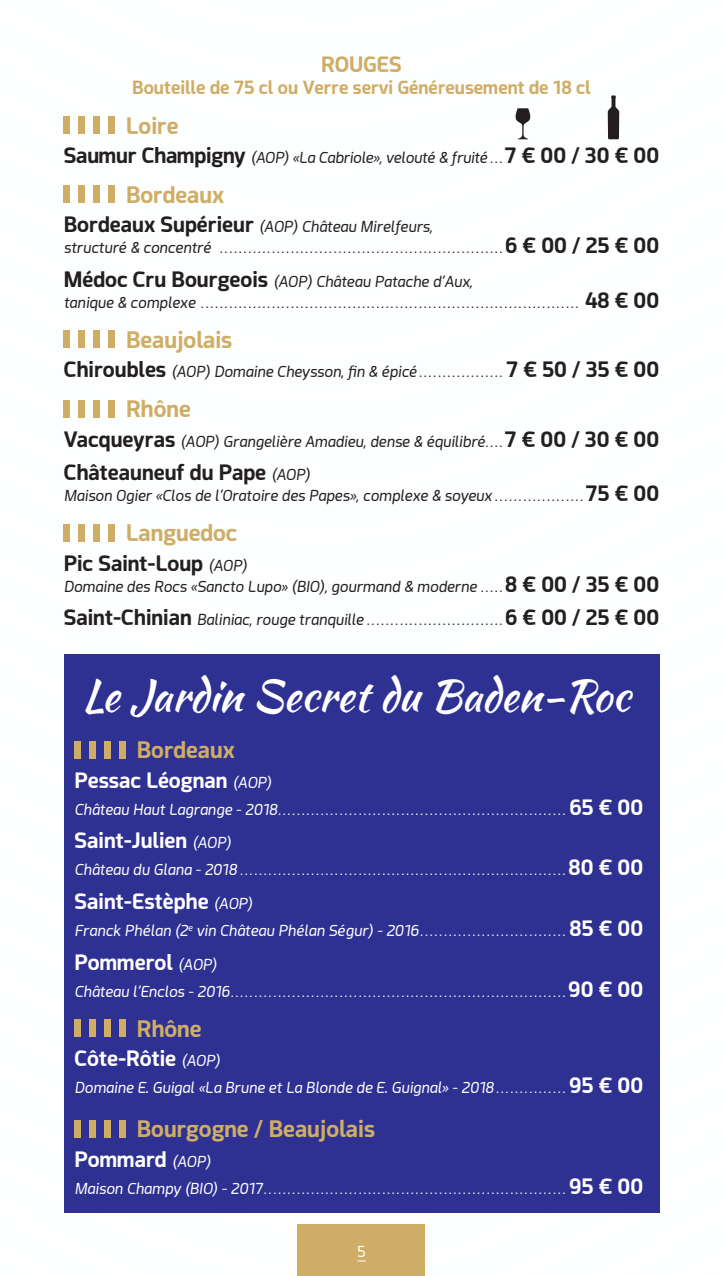
<style>
.page{position:relative;width:723px;height:1276px;background:#fff}
.page>*{position:absolute;margin:0;border:0;box-sizing:border-box;transform-origin:0 0}
.t1{font:43.5px "Kaushan Script";color:#fff}
.t2{font:700 22.5px "Acephimere";color:#cfad66}
.t3{font:700 21px "Acephimere";color:#fff}
.t4{font:700 21px "Acephimere";color:#231f20}
.t5{font:700 21px "Acephimere";color:#cfad66}
.t6{font:700 18px "Acephimere";color:#cfad66}
.t7{font:italic 15px "Acephimere";color:#231f20}
.t8{font:italic 15px "Acephimere";color:#fff}
.t9{font:15px "Acephimere";color:#fff}
.t10{font:12px "Acephimere";color:#fff}
.t11{font:12px "Acephimere";color:#231f20}
.s1{font-weight:700;font-style:normal;font-size:21px}
.s2{font-style:normal;font-size:12px}
.s3{font-style:italic;font-size:15px}
.s4{font-weight:700;font-size:21px}
.s5{font-weight:400;font-style:italic;font-size:15px}
</style>
<div class="page">
<div style="left:298px;top:1224px;width:127px;height:52px;background:#cfad66"></div>
<div style="left:64px;top:117px;width:6px;height:17px;background:#cfad66"></div>
<div style="left:94px;top:117px;width:6px;height:17px;background:#cfad66"></div>
<div style="left:79px;top:117px;width:6px;height:17px;background:#cfad66"></div>
<div style="left:108px;top:117px;width:7px;height:17px;background:#cfad66"></div>
<div style="left:64px;top:186px;width:6px;height:17px;background:#cfad66"></div>
<div style="left:94px;top:186px;width:6px;height:17px;background:#cfad66"></div>
<div style="left:79px;top:186px;width:6px;height:17px;background:#cfad66"></div>
<div style="left:108px;top:186px;width:7px;height:17px;background:#cfad66"></div>
<div style="left:64px;top:331px;width:6px;height:17px;background:#cfad66"></div>
<div style="left:94px;top:331px;width:6px;height:17px;background:#cfad66"></div>
<div style="left:79px;top:331px;width:6px;height:17px;background:#cfad66"></div>
<div style="left:108px;top:331px;width:7px;height:17px;background:#cfad66"></div>
<div style="left:64px;top:400px;width:6px;height:17px;background:#cfad66"></div>
<div style="left:94px;top:400px;width:6px;height:17px;background:#cfad66"></div>
<div style="left:79px;top:400px;width:6px;height:17px;background:#cfad66"></div>
<div style="left:108px;top:400px;width:7px;height:17px;background:#cfad66"></div>
<div style="left:64px;top:524px;width:6px;height:17px;background:#cfad66"></div>
<div style="left:94px;top:524px;width:6px;height:17px;background:#cfad66"></div>
<div style="left:79px;top:524px;width:6px;height:17px;background:#cfad66"></div>
<div style="left:108px;top:524px;width:7px;height:17px;background:#cfad66"></div>
<svg style="left:608px;top:95px;width:11px;height:44px"></svg>
<svg style="left:515px;top:108px;width:16px;height:31px"></svg>
<div style="left:64px;top:654px;width:595px;height:558px;background:#2e3092"></div>
<div style="left:75px;top:741px;width:6px;height:17px;background:#cfad66"></div>
<div style="left:104px;top:741px;width:7px;height:17px;background:#cfad66"></div>
<div style="left:89px;top:741px;width:7px;height:17px;background:#cfad66"></div>
<div style="left:119px;top:741px;width:7px;height:17px;background:#cfad66"></div>
<div style="left:75px;top:1019px;width:6px;height:17px;background:#cfad66"></div>
<div style="left:104px;top:1019px;width:7px;height:17px;background:#cfad66"></div>
<div style="left:89px;top:1019px;width:7px;height:17px;background:#cfad66"></div>
<div style="left:119px;top:1019px;width:7px;height:17px;background:#cfad66"></div>
<div style="left:75px;top:1120px;width:6px;height:17px;background:#cfad66"></div>
<div style="left:104px;top:1120px;width:7px;height:17px;background:#cfad66"></div>
<div style="left:89px;top:1120px;width:7px;height:17px;background:#cfad66"></div>
<div style="left:119px;top:1120px;width:7px;height:17px;background:#cfad66"></div>
<h3 class="t5" style="left:321px;top:50px;width:82px">ROUGES</h3>
<p class="t6" style="left:132px;top:75px;width:460px">Bouteille de 75 cl ou Verre servi Généreusement de 18 cl</p>
<h2 class="t2" style="left:126px;top:110px;width:54px">Loire</h2>
<p class="t7" style="left:64px;top:147px;width:597px"><span class="s1">Saumur Champigny</span> (AOP) «La Cabriole», velouté &amp; fruité <span class="s2">. . .</span> <span class="s1">7 € 00 / 30 € 00</span></p>
<h2 class="t2" style="left:126px;top:179px;width:100px">Bordeaux</h2>
<p class="t7" style="left:64px;top:217px;width:370px"><span class="s1">Bordeaux Supérieur</span> (AOP) Château Mirelfeurs,</p>
<p class="t11" style="left:64px;top:241px;width:597px"><span class="s3">structuré &amp; concentré</span> ............................................................<span class="s4">6 € 00 / 25 € 00</span></p>
<p class="t7" style="left:64px;top:271px;width:410px"><span class="s1">Médoc Cru Bourgeois</span> (AOP) Château Patache d’Aux,</p>
<p class="t11" style="left:64px;top:295px;width:597px"><span class="s3">tanique &amp; complexe</span> ................................................................................ <span class="s4">48 € 00</span></p>
<h2 class="t2" style="left:126px;top:324px;width:108px">Beaujolais</h2>
<p class="t7" style="left:64px;top:362px;width:597px"><span class="s1">Chiroubles</span> (AOP) Domaine Cheysson, fin &amp; épicé <span class="s2">. . . . . . . . . . . . . . . . . .</span> <span class="s1">7 € 50 / 35 € 00</span></p>
<h2 class="t2" style="left:126px;top:393px;width:66px">Rhône</h2>
<p class="t7" style="left:64px;top:431px;width:597px"><span class="s1">Vacqueyras</span> (AOP) Grangelière Amadieu, dense &amp; équilibré<span class="s2">. . . .</span> <span class="s1">7 € 00 / 30 € 00</span></p>
<h3 class="t4" style="left:64px;top:458px;width:248px">Châteauneuf du Pape <span class="s5">(AOP)</span></h3>
<p class="t7" style="left:64px;top:485px;width:597px">Maison Ogier «Clos de l’Oratoire des Papes», complexe &amp; soyeux <span class="s2">. . . . . . . . . . . . . . . . . . .</span> <span class="s1">75 € 00</span></p>
<h2 class="t2" style="left:126px;top:517px;width:113px">Languedoc</h2>
<h3 class="t4" style="left:64px;top:548px;width:185px">Pic Saint-Loup <span class="s5">(AOP)</span></h3>
<p class="t7" style="left:64px;top:576px;width:597px">Domaine des Rocs «Sancto Lupo» (BIO), gourmand &amp; moderne <span class="s2">. . . . .</span> <span class="s1">8 € 00 / 35 € 00</span></p>
<p class="t11" style="left:64px;top:612px;width:597px"><span class="s4">Saint-Chinian</span> <span class="s3">Baliniac, rouge tranquille</span> . . . . . . . . . . . . . . . . . . . . . . . . . . . . . <span class="s4">6 € 00 / 25 € 00</span></p>
<h1 class="t1" style="left:82px;top:663px;width:549px">Le Jardin Secret du Baden-Roc</h1>
<h2 class="t2" style="left:137px;top:734px;width:100px">Bordeaux</h2>
<h3 class="t3" style="left:75px;top:765px;width:199px">Pessac Léognan <span class="s5">(AOP)</span></h3>
<p class="t10" style="left:75px;top:802px;width:570px"><span class="s3">Château Haut Lagrange - 2018</span>............................................................. <span class="s4">65 € 00</span></p>
<h3 class="t3" style="left:75px;top:826px;width:158px">Saint-Julien <span class="s5">(AOP)</span></h3>
<p class="t10" style="left:75px;top:863px;width:570px"><span class="s3">Château du Glana - 2018</span> .....................................................................<span class="s4">80 € 00</span></p>
<h3 class="t3" style="left:75px;top:887px;width:180px">Saint-Estèphe <span class="s5">(AOP)</span></h3>
<p class="t8" style="left:75px;top:920px;width:570px">Franck Phélan (2<sup>e</sup> vin Château Phélan Ségur) - 2016 <span class="s2">. . . . . . . . . . . . . . . . . . . . . . . . . . . . . . .</span> <span class="s1">85 € 00</span></p>
<h3 class="t3" style="left:75px;top:947px;width:144px">Pommerol <span class="s5">(AOP)</span></h3>
<p class="t10" style="left:75px;top:984px;width:570px"><span class="s3">Château l’Enclos - 2016</span>.......................................................................<span class="s4">90 € 00</span></p>
<h2 class="t2" style="left:137px;top:1012px;width:66px">Rhône</h2>
<h3 class="t3" style="left:75px;top:1043px;width:147px">Côte-Rôtie <span class="s5">(AOP)</span></h3>
<p class="t8" style="left:75px;top:1077px;width:570px">Domaine E. Guigal «La Brune et La Blonde de E. Guignal» - 2018 <span class="s2">. . . . . . . . . . . . . . .</span> <span class="s1">95 € 00</span></p>
<h2 class="t2" style="left:137px;top:1113px;width:240px">Bourgogne / Beaujolais</h2>
<h3 class="t3" style="left:75px;top:1144px;width:138px">Pommard <span class="s5">(AOP)</span></h3>
<p class="t10" style="left:75px;top:1181px;width:570px"><span class="s3">Maison Champy (BIO) - 2017</span>................................................................ <span class="s4">95 € 00</span></p>
<p class="t9" style="left:357px;top:1241px;width:10px">5</p>
</div>
